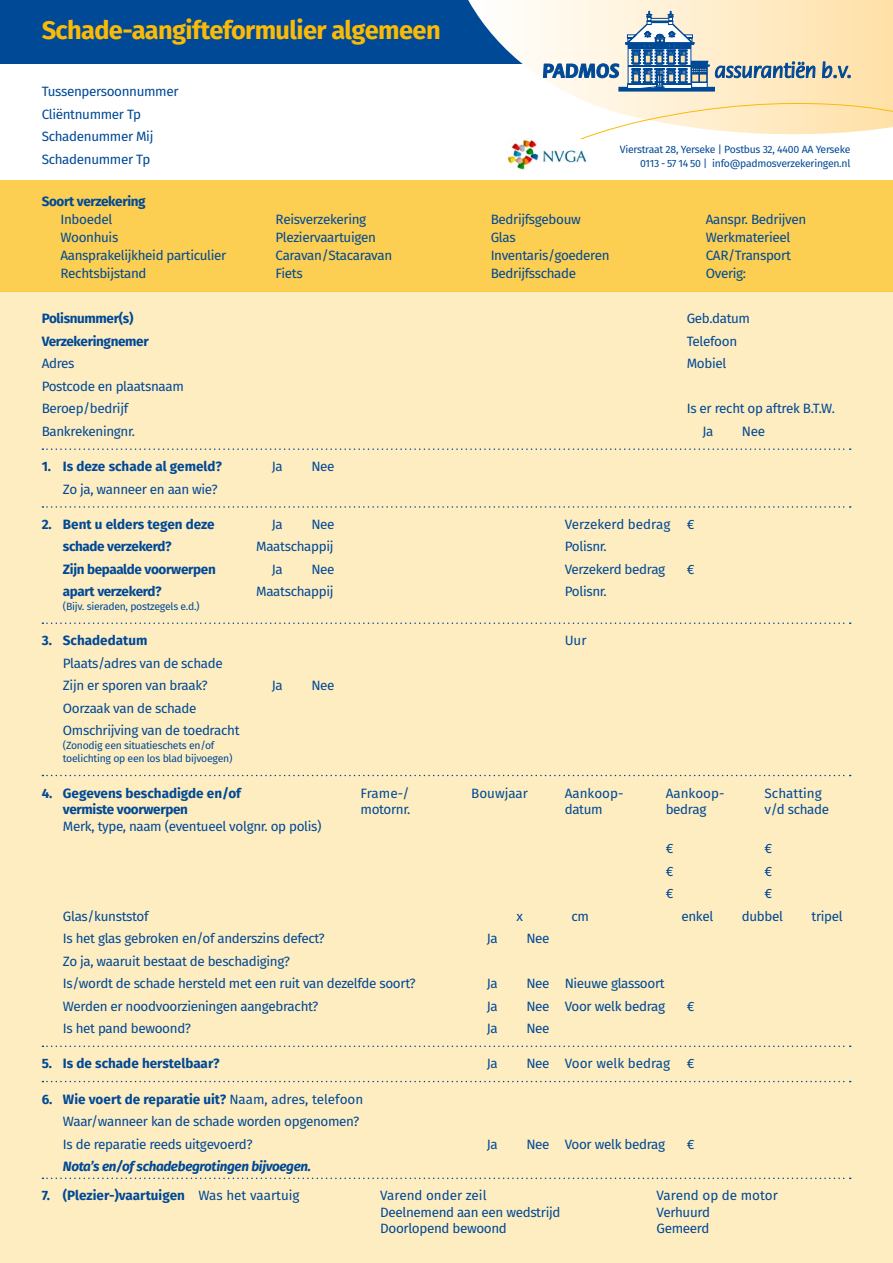
<style>
.page{position:relative;width:893px;height:1263px;background:#fff}
.page>*{position:absolute;margin:0;border:0;box-sizing:border-box;transform-origin:0 0}
.t1{font:700 25.5px "Fira Sans";letter-spacing:-.025em;color:#fbba06}
.tussenkop{font:13.5px "Fira Sans";letter-spacing:-.025em;color:#004996}
.tussenkop-2{font:700 13.5px "Fira Sans";letter-spacing:-.015em;color:#004996}
.tussenkop-3{font:13.5px "Fira Sans";color:#004996}
.t2{font:italic 700 13.5px "Fira Sans";letter-spacing:-.025em;color:#004996}
.t3{font:10.5px/13.5px "Fira Sans";letter-spacing:-.025em;color:#004996}
.s1{font-weight:400}
</style>
<div class="page">
<img style="left:507px;top:144px;width:80px;height:26px">
<div style="left:0;top:0;width:828px;height:64px;background:#004996"></div>
<div style="left:0;top:180px;width:893px;height:112px;background:#fcce51"></div>
<div style="left:0;top:292px;width:893px;height:971px;background:#feedc1"></div>
<svg style="left:42px;top:448px;width:809px;height:2px"></svg>
<svg style="left:42px;top:506px;width:809px;height:2px"></svg>
<svg style="left:42px;top:622px;width:809px;height:2px"></svg>
<svg style="left:42px;top:775px;width:809px;height:1px"></svg>
<svg style="left:42px;top:1045px;width:809px;height:2px"></svg>
<svg style="left:42px;top:1081px;width:809px;height:1px"></svg>
<svg style="left:42px;top:1177px;width:809px;height:2px"></svg>
<svg style="left:468px;top:0;width:425px;height:144px"></svg>
<svg style="left:468px;top:11px;width:425px;height:128px"></svg>
<p class="t1" style="left:42px;top:9px;width:400px">Schade-aangifteformulier algemeen</p>
<p class="tussenkop" style="left:42px;top:81px;width:138px">Tussenpersoonnummer</p>
<p class="tussenkop" style="left:42px;top:104px;width:101px">Cliëntnummer Tp</p>
<p class="tussenkop" style="left:42px;top:126px;width:113px">Schadenummer Mij</p>
<p class="tussenkop" style="left:42px;top:149px;width:110px">Schadenummer Tp</p>
<p class="tussenkop-2" style="left:42px;top:190px;width:106px">Soort verzekering</p>
<p class="tussenkop" style="left:61px;top:209px;width:53px">Inboedel</p>
<p class="tussenkop" style="left:61px;top:227px;width:59px">Woonhuis</p>
<p class="tussenkop" style="left:61px;top:245px;width:167px">Aansprakelijkheid particulier</p>
<p class="tussenkop" style="left:61px;top:263px;width:88px">Rechtsbijstand</p>
<p class="tussenkop" style="left:276px;top:209px;width:92px">Reisverzekering</p>
<p class="tussenkop" style="left:276px;top:227px;width:102px">Pleziervaartuigen</p>
<p class="tussenkop" style="left:276px;top:245px;width:118px">Caravan/Stacaravan</p>
<p class="tussenkop" style="left:276px;top:263px;width:29px">Fiets</p>
<p class="t3" style="left:620px;top:143px;width:232px">Vierstraat 28, Yerseke | Postbus 32, 4400 AA Yerseke</p>
<p class="t3" style="left:640px;top:156px;width:212px">0113 - 57 14 50 | info@padmosverzekeringen.nl</p>
<p class="tussenkop" style="left:491px;top:209px;width:92px">Bedrijfsgebouw</p>
<p class="tussenkop" style="left:491px;top:227px;width:26px">Glas</p>
<p class="tussenkop" style="left:491px;top:245px;width:120px">Inventaris/goederen</p>
<p class="tussenkop" style="left:491px;top:263px;width:87px">Bedrijfsschade</p>
<p class="tussenkop" style="left:706px;top:209px;width:102px">Aanspr. Bedrijven</p>
<p class="tussenkop" style="left:706px;top:227px;width:86px">Werkmaterieel</p>
<p class="tussenkop" style="left:706px;top:245px;width:87px">CAR/Transport</p>
<p class="tussenkop" style="left:706px;top:263px;width:42px">Overig:</p>
<p class="tussenkop-2" style="left:42px;top:307px;width:93px">Polisnummer(s)</p>
<p class="tussenkop" style="left:687px;top:308px;width:65px">Geb.datum</p>
<p class="tussenkop-2" style="left:42px;top:330px;width:109px">Verzekeringnemer</p>
<p class="tussenkop" style="left:687px;top:331px;width:52px">Telefoon</p>
<p class="tussenkop" style="left:42px;top:353px;width:34px">Adres</p>
<p class="tussenkop" style="left:687px;top:353px;width:41px">Mobiel</p>
<p class="tussenkop" style="left:42px;top:376px;width:144px">Postcode en plaatsnaam</p>
<p class="tussenkop" style="left:42px;top:398px;width:88px">Beroep/bedrijf</p>
<p class="tussenkop" style="left:687px;top:398px;width:150px">Is er recht op aftrek B.T.W.</p>
<p class="tussenkop" style="left:42px;top:421px;width:95px">Bankrekeningnr.</p>
<p class="tussenkop" style="left:702px;top:421px;width:13px">Ja</p>
<p class="tussenkop" style="left:742px;top:421px;width:25px">Nee</p>
<p class="tussenkop-2" style="left:42px;top:455px;width:182px">1. Is deze schade al gemeld?</p>
<p class="tussenkop" style="left:272px;top:456px;width:13px">Ja</p>
<p class="tussenkop" style="left:311px;top:456px;width:25px">Nee</p>
<p class="tussenkop" style="left:63px;top:479px;width:156px">Zo ja, wanneer en aan wie?</p>
<p class="tussenkop-2" style="left:42px;top:513px;width:175px">2. Bent u elders tegen deze</p>
<p class="tussenkop" style="left:272px;top:514px;width:13px">Ja</p>
<p class="tussenkop" style="left:311px;top:514px;width:25px">Nee</p>
<p class="tussenkop-3" style="left:565px;top:514px;width:131px">Verzekerd bedrag €</p>
<p class="tussenkop-2" style="left:63px;top:535px;width:110px">schade verzekerd?</p>
<p class="tussenkop" style="left:256px;top:536px;width:79px">Maatschappij</p>
<p class="tussenkop" style="left:565px;top:536px;width:44px">Polisnr.</p>
<p class="tussenkop-2" style="left:63px;top:558px;width:154px">Zijn bepaalde voorwerpen</p>
<p class="tussenkop" style="left:272px;top:559px;width:13px">Ja</p>
<p class="tussenkop" style="left:311px;top:559px;width:25px">Nee</p>
<p class="tussenkop" style="left:565px;top:559px;width:102px">Verzekerd bedrag</p>
<p class="tussenkop" style="left:687px;top:559px;width:9px">€</p>
<p class="tussenkop-2" style="left:63px;top:580px;width:100px">apart verzekerd?</p>
<p class="tussenkop" style="left:256px;top:581px;width:79px">Maatschappij</p>
<p class="tussenkop" style="left:565px;top:581px;width:44px">Polisnr.</p>
<p class="t3" style="left:63px;top:599px;width:138px">(Bijv. sieraden, postzegels e.d.)</p>
<p class="tussenkop-2" style="left:42px;top:629px;width:107px">3. Schadedatum</p>
<p class="tussenkop" style="left:565px;top:630px;width:23px">Uur</p>
<p class="tussenkop" style="left:63px;top:653px;width:161px">Plaats/adres van de schade</p>
<p class="tussenkop" style="left:63px;top:675px;width:146px">Zijn er sporen van braak?</p>
<p class="tussenkop" style="left:272px;top:675px;width:13px">Ja</p>
<p class="tussenkop" style="left:311px;top:675px;width:25px">Nee</p>
<p class="tussenkop" style="left:63px;top:698px;width:135px">Oorzaak van de schade</p>
<p class="tussenkop" style="left:63px;top:720px;width:178px">Omschrijving van de toedracht</p>
<p class="t3" style="left:63px;top:738px;width:171px">(Zonodig een situatieschets en/of toelichting op een los blad bijvoegen)</p>
<p class="tussenkop-2" style="left:42px;top:781px;width:201px">4. Gegevens beschadigde en/of</p>
<p class="tussenkop" style="left:361px;top:783px;width:50px">Frame-/</p>
<p class="tussenkop-3" style="left:471px;top:783px;width:58px">Bouwjaar</p>
<p class="tussenkop-3" style="left:565px;top:783px;width:60px">Aankoop-</p>
<p class="tussenkop-3" style="left:666px;top:783px;width:60px">Aankoop-</p>
<p class="tussenkop-3" style="left:764px;top:783px;width:59px">Schatting</p>
<p class="tussenkop-2" style="left:63px;top:798px;width:127px">vermiste voorwerpen</p>
<p class="tussenkop" style="left:361px;top:799px;width:51px">motornr.</p>
<p class="tussenkop" style="left:565px;top:799px;width:40px">datum</p>
<p class="tussenkop" style="left:666px;top:799px;width:42px">bedrag</p>
<p class="tussenkop" style="left:764px;top:799px;width:66px">v/d schade</p>
<p class="tussenkop" style="left:63px;top:816px;width:260px">Merk, type, naam (eventueel volgnr. op polis)</p>
<p class="tussenkop" style="left:666px;top:838px;width:9px">€</p>
<p class="tussenkop" style="left:765px;top:838px;width:9px">€</p>
<p class="tussenkop" style="left:666px;top:861px;width:9px">€</p>
<p class="tussenkop" style="left:765px;top:861px;width:9px">€</p>
<p class="tussenkop" style="left:666px;top:883px;width:9px">€</p>
<p class="tussenkop" style="left:765px;top:883px;width:9px">€</p>
<p class="tussenkop" style="left:63px;top:906px;width:87px">Glas/kunststof</p>
<p class="tussenkop" style="left:517px;top:906px;width:8px">x</p>
<p class="tussenkop" style="left:571px;top:906px;width:19px">cm</p>
<p class="tussenkop" style="left:681px;top:906px;width:33px">enkel</p>
<p class="tussenkop" style="left:742px;top:906px;width:43px">dubbel</p>
<p class="tussenkop" style="left:811px;top:906px;width:33px">tripel</p>
<p class="tussenkop" style="left:63px;top:928px;width:263px">Is het glas gebroken en/of anderszins defect?</p>
<p class="tussenkop" style="left:487px;top:928px;width:13px">Ja</p>
<p class="tussenkop" style="left:526px;top:928px;width:25px">Nee</p>
<p class="tussenkop" style="left:63px;top:951px;width:229px">Zo ja, waaruit bestaat de beschadiging?</p>
<p class="tussenkop" style="left:63px;top:973px;width:354px">Is/wordt de schade hersteld met een ruit van dezelfde soort?</p>
<p class="tussenkop" style="left:487px;top:973px;width:13px">Ja</p>
<p class="tussenkop" style="left:526px;top:973px;width:140px">Nee Nieuwe glassoort</p>
<p class="tussenkop" style="left:63px;top:996px;width:257px">Werden er noodvoorzieningen aangebracht?</p>
<p class="tussenkop" style="left:487px;top:996px;width:13px">Ja</p>
<p class="tussenkop" style="left:526px;top:996px;width:140px">Nee Voor welk bedrag</p>
<p class="tussenkop" style="left:687px;top:996px;width:9px">€</p>
<p class="tussenkop" style="left:63px;top:1018px;width:130px">Is het pand bewoond?</p>
<p class="tussenkop" style="left:487px;top:1018px;width:13px">Ja</p>
<p class="tussenkop" style="left:526px;top:1018px;width:25px">Nee</p>
<p class="tussenkop-2" style="left:42px;top:1052px;width:179px">5. Is de schade herstelbaar?</p>
<p class="tussenkop" style="left:487px;top:1053px;width:13px">Ja</p>
<p class="tussenkop-3" style="left:526px;top:1053px;width:170px">Nee Voor welk bedrag €</p>
<p class="tussenkop-2" style="left:42px;top:1087px;width:323px">6. Wie voert de reparatie uit? <span class="s1">Naam, adres, telefoon</span></p>
<p class="tussenkop" style="left:63px;top:1111px;width:298px">Waar/wanneer kan de schade worden opgenomen?</p>
<p class="tussenkop" style="left:63px;top:1134px;width:191px">Is de reparatie reeds uitgevoerd?</p>
<p class="tussenkop" style="left:487px;top:1134px;width:13px">Ja</p>
<p class="tussenkop" style="left:526px;top:1134px;width:140px">Nee Voor welk bedrag</p>
<p class="tussenkop" style="left:687px;top:1134px;width:9px">€</p>
<p class="t2" style="left:63px;top:1155px;width:250px">Nota’s en/of schadebegrotingen bijvoegen.</p>
<p class="tussenkop-2" style="left:42px;top:1184px;width:259px">7. (Plezier-)vaartuigen <span class="s1">Was het vaartuig</span></p>
<p class="tussenkop-3" style="left:380px;top:1185px;width:108px">Varend onder zeil</p>
<p class="tussenkop-3" style="left:656px;top:1185px;width:123px">Varend op de motor</p>
<p class="tussenkop" style="left:380px;top:1202px;width:182px">Deelnemend aan een wedstrijd</p>
<p class="tussenkop" style="left:656px;top:1202px;width:55px">Verhuurd</p>
<p class="tussenkop" style="left:380px;top:1218px;width:128px">Doorlopend bewoond</p>
<p class="tussenkop" style="left:656px;top:1218px;width:54px">Gemeerd</p>
</div>
